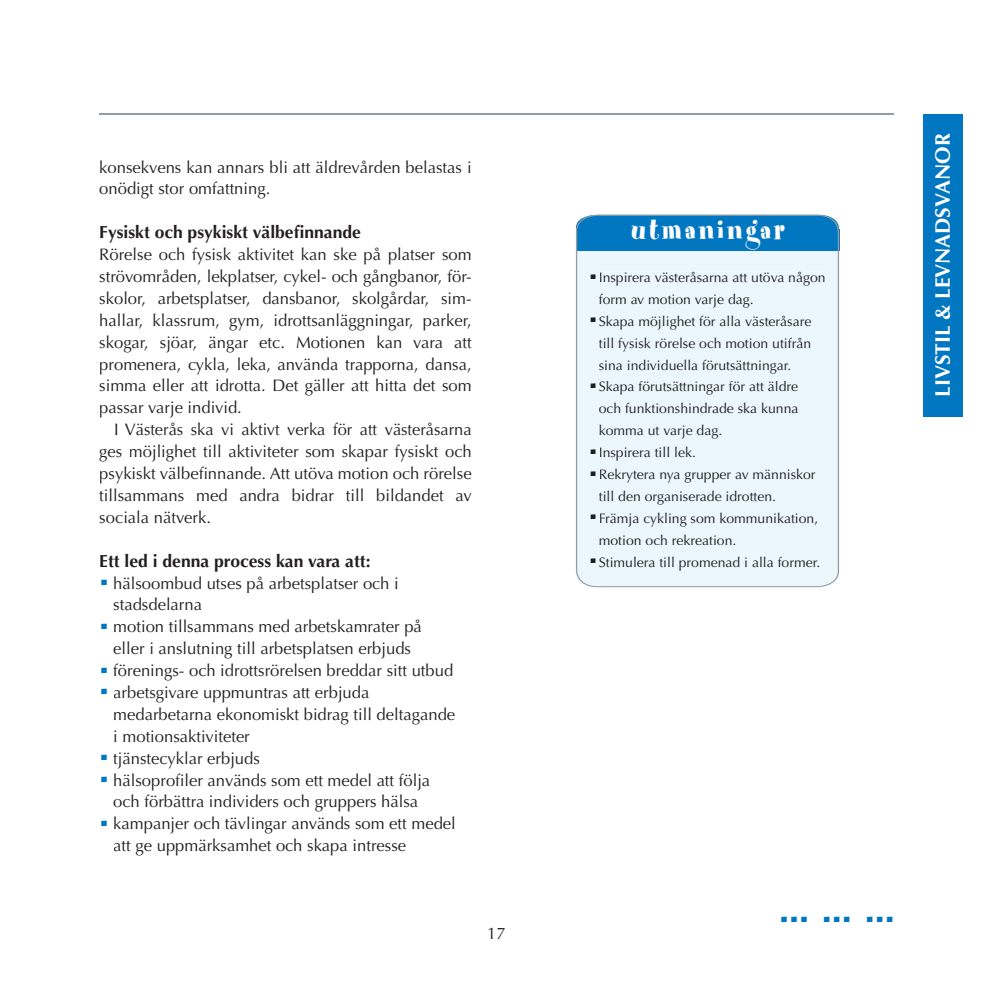
<style>
.page{position:relative;width:993px;height:993px;background:#fff}
.page>*{position:absolute;margin:0;border:0;box-sizing:border-box;transform-origin:0 0}
.t1{font:43.75px "Formata";color:#0077c0}
.t2{font:37.8px "Formata";color:#1e1d20}
.t3{font:31.68px "Spumoni LP";letter-spacing:.1em;color:#fff}
.t4{font:700 21px "Optima";color:#fff}
.t5{font:700 17.5px "Optima";color:#231f20}
.t6{font:16.62px/21.9px "Optima";color:#231f20}
.t7{font:13.65px/21.9px "Optima";color:#1e1d20}
</style>
<div class="page">
<hr style="left:99px;top:113px;width:794px;height:2px;background:#959ca1">
<div style="left:923px;top:114px;width:39px;height:302px;background:#0077c0"></div>
<svg style="left:575px;top:215px;width:263px;height:372px;background:#d5eaf6"></svg>
<p class="t6" style="left:99px;top:156px;width:374px">konsekvens kan annars bli att äldrevården belastas i onödigt stor omfattning.</p>
<p class="t5" style="left:99px;top:222px;width:263px">Fysiskt och psykiskt välbefinnande</p>
<p class="t6" style="left:99px;top:244px;width:374px;text-align:justify">Rörelse och fysisk aktivitet kan ske på platser som strövområden, lekplatser, cykel- och gångbanor, för&shy;skolor, arbetsplatser, dansbanor, skolgårdar, sim&shy;hallar, klassrum, gym, idrottsanläggningar, parker, skogar, sjöar, ängar etc. Motionen kan vara att promenera, cykla, leka, använda trapporna, dansa, simma eller att idrotta. Det gäller att hitta det som passar varje individ.</p>
<p class="t6" style="left:99px;top:419px;width:374px;text-align:justify;text-indent:15px">I Västerås ska vi aktivt verka för att västeråsarna ges möjlighet till aktiviteter som skapar fysiskt och psykiskt välbefinnande. Att utöva motion och rörelse tillsammans med andra bidrar till bildandet av sociala nätverk.</p>
<p class="t5" style="left:99px;top:550px;width:273px">Ett led i denna process kan vara att:</p>
<h1 class="t1" style="left:99px;top:543px;width:12px">.</h1>
<p class="t6" style="left:113px;top:572px;width:287px">hälsoombud utses på arbetsplatser och i stadsdelarna</p>
<h1 class="t1" style="left:99px;top:586px;width:12px">.</h1>
<p class="t6" style="left:113px;top:615px;width:310px">motion tillsammans med arbetskamrater på eller i anslutning till arbetsplatsen erbjuds</p>
<h1 class="t1" style="left:99px;top:630px;width:12px">.</h1>
<p class="t6" style="left:113px;top:659px;width:341px">förenings- och idrottsrörelsen breddar sitt utbud</p>
<h1 class="t1" style="left:99px;top:652px;width:12px">.</h1>
<p class="t6" style="left:113px;top:681px;width:343px">arbetsgivare uppmuntras att erbjuda medarbetarna ekonomiskt bidrag till deltagande i motionsaktiviteter</p>
<h1 class="t1" style="left:99px;top:718px;width:12px">.</h1>
<p class="t6" style="left:113px;top:747px;width:148px">tjänstecyklar erbjuds</p>
<h1 class="t1" style="left:99px;top:739px;width:12px">.</h1>
<p class="t6" style="left:113px;top:769px;width:318px">hälsoprofiler används som ett medel att följa och förbättra individers och gruppers hälsa</p>
<h1 class="t1" style="left:99px;top:783px;width:12px">.</h1>
<p class="t6" style="left:113px;top:812px;width:344px">kampanjer och tävlingar används som ett medel att ge uppmärksamhet och skapa intresse</p>
<p class="t6" style="left:487px;top:922px;width:20px">17</p>
<h3 class="t3" style="left:630px;top:213px;width:155px">utmaningar</h3>
<h2 class="t2" style="left:588px;top:242px;width:10px">.</h2>
<p class="t7" style="left:598px;top:266px;width:228px">Inspirera västeråsarna att utöva någon form av motion varje dag.</p>
<h2 class="t2" style="left:588px;top:286px;width:10px">.</h2>
<p class="t7" style="left:598px;top:310px;width:214px;text-align:justify">Skapa möjlighet för alla västeråsare till fysisk rörelse och motion utifrån sina individuella förutsättningar.</p>
<h2 class="t2" style="left:588px;top:351px;width:10px">.</h2>
<p class="t7" style="left:598px;top:376px;width:201px;text-align:justify">Skapa förutsättningar för att äldre och funktionshindrade ska kunna komma ut varje dag.</p>
<h2 class="t2" style="left:588px;top:417px;width:10px">.</h2>
<p class="t7" style="left:598px;top:441px;width:99px">Inspirera till lek.</p>
<h2 class="t2" style="left:588px;top:439px;width:10px">.</h2>
<p class="t7" style="left:598px;top:463px;width:218px">Rekrytera nya grupper av människor till den organiserade idrotten.</p>
<h2 class="t2" style="left:588px;top:483px;width:10px">.</h2>
<p class="t7" style="left:598px;top:507px;width:221px">Främja cykling som kommunikation, motion och rekreation.</p>
<h2 class="t2" style="left:588px;top:526px;width:10px">.</h2>
<p class="t7" style="left:598px;top:551px;width:223px">Stimulera till promenad i alla former.</p>
<p class="t4" style="left:930px;top:397px;width:265px;rotate:-90deg">LIVSTIL &amp; LEVNADSVANOR</p>
<h1 class="t1" style="left:778px;top:879px;width:117px">... ... ...</h1>
</div>
